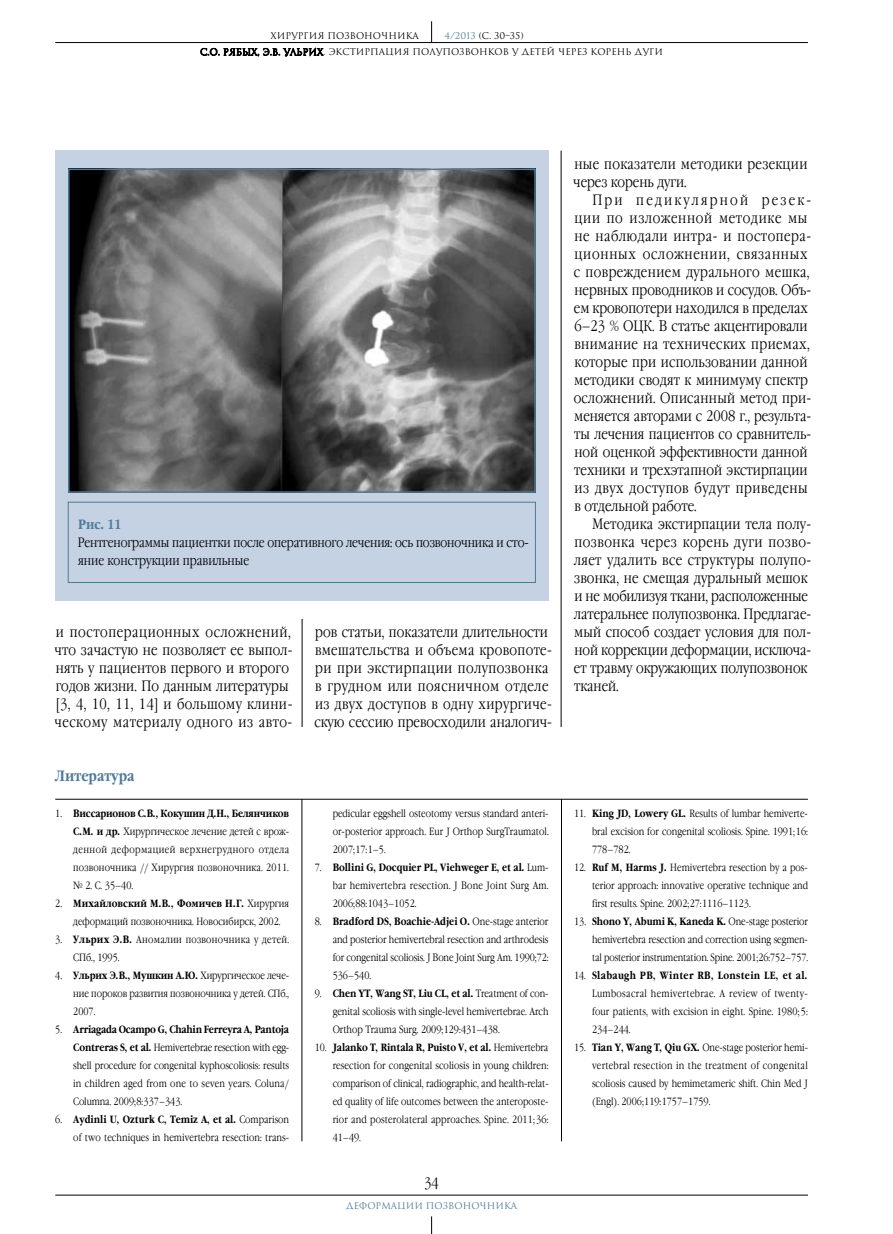
<style>
.page{position:relative;width:893px;height:1234px;background:#fff}
.page>*{position:absolute;margin:0;border:0;box-sizing:border-box;transform-origin:0 0}
.t1{font:300 15px/18px "Garamond Narrow C";letter-spacing:.01em;color:#000}
.t2{font:700 15px "Garamond Narrow C";color:#4e7a98}
.t3{font:300 13.5px/18px "Garamond Narrow C";letter-spacing:-.01em;color:#000}
.t4{font:700 13.5px "Garamond Narrow C";color:#4e7a98}
.t5{font:300 10.5px/18px "Garamond Narrow C";color:#000;text-align:justify}
.t6{font:300 10.5px/18px "Garamond Narrow C";letter-spacing:.025em;color:#000}
.t7{font:9px/15.9px "Romul";color:#000}
.t8{font:9px "Romul";color:#4e7a98}
.s1{color:#4e7a98}
.s2{font-weight:700}
</style>
<div class="page">
<hr style="left:55px;top:1194px;width:753px;height:1px;background:#000">
<svg style="left:431px;top:1216px;width:1px;height:17px"></svg>
<hr style="left:55px;top:42px;width:753px;height:1px;background:#000">
<svg style="left:431px;top:21px;width:1px;height:21px"></svg>
<svg style="left:200px;top:48px;width:124px;height:9px"></svg>
<hr style="left:302px;top:618px;width:1px;height:108px;background:#000">
<hr style="left:561px;top:150px;width:1px;height:576px;background:#000">
<div style="left:55px;top:150px;width:494px;height:450px;background:#c4d2e4"></div>
<div style="left:68px;top:501px;width:468px;height:81px;border:1px solid #4e7a98"></div>
<img style="left:71px;top:171px;width:462px;height:318px">
<div style="left:68px;top:168px;width:468px;height:324px;border:2px solid #4e7a98"></div>
<hr style="left:302px;top:799px;width:1px;height:341px;background:#000">
<hr style="left:561px;top:799px;width:1px;height:341px;background:#000">
<hr style="left:55px;top:798px;width:753px;height:1px;background:#000">
<p class="t7" style="left:444px;top:28px;width:81px"><span class="s1">4/2013</span> (С. 30–35)</p>
<p class="t7" style="left:200px;top:28px;width:465px;text-indent:70px">ХИРУРГИЯ ПОЗВОНОЧНИКА<br>С.О. Рябых, Э.В. Ульрих. Экстирпация полупозвонков у детей через корень дуги</p>
<p class="t4" style="left:78px;top:516px;width:44px">Рис. 11</p>
<p class="t3" style="left:78px;top:533px;width:452px">Рентгенограммы пациентки после оперативного лечения: ось позвоночника и сто&shy;яние конструкции правильные</p>
<h1 class="t1" style="left:54px;top:623px;width:240px">и постоперационных осложнений, что зачастую не позволяет ее выпол&shy;нять у пациентов первого и второго годов жизни. По данным литературы [3, 4, 10, 11, 14] и большому клини&shy;ческому материалу одного из авто-</h1>
<h1 class="t1" style="left:314px;top:623px;width:239px">ров статьи, показатели длительности вмешательства и объема кровопоте&shy;ри при экстирпации полупозвонка в грудном или поясничном отделе из двух доступов в одну хирургиче&shy;скую сессию превосходили аналогич-</h1>
<h1 class="t2" style="left:55px;top:767px;width:81px">Литература</h1>
<p class="t5" style="left:73px;top:804px;width:217px;text-indent:-18px">1. <span class="s2">Виссарионов С.В., Кокушин Д.Н., Белянчиков С.М. и др.</span> Хирургическое лечение детей с врож&shy;денной деформацией верхнегрудного отдела позвоночника // Хирургия позвоночника. 2011. № 2. С. 35–40.</p>
<p class="t5" style="left:73px;top:894px;width:217px;text-indent:-18px">2. <span class="s2">Михайловский М.В., Фомичев Н.Г.</span> Хирургия деформаций позвоночника. Новосибирск, 2002.</p>
<p class="t6" style="left:73px;top:930px;width:217px;text-indent:-18px">3. <span class="s2">Ульрих Э.В.</span> Аномалии позвоночника у детей.<br>СПб., 1995.</p>
<p class="t5" style="left:73px;top:966px;width:217px;text-indent:-18px">4. <span class="s2">Ульрих Э.В., Мушкин А.Ю.</span> Хирургическое лече&shy;ние пороков развития позвоночника у детей. СПб., 2007.</p>
<p class="t5" style="left:73px;top:1020px;width:218px;text-indent:-18px">5. <span class="s2">Arriagada Оcampo G, Chahin Ferreyra A, Pantoja Contreras S, et al.</span> Hemivertebrae resection with egg&shy;shell procedure for congenital kyphoscoliosis: results in children aged from one to seven years. Coluna/ Columna. 2009;8:337–343.</p>
<p class="t5" style="left:55px;top:1110px;width:235px;text-align:right">6. <span class="s2">Aydinli U, Ozturk C, Temiz A, et al.</span> Comparison of two techniques in hemivertebra resection: trans-</p>
<p class="t5" style="left:333px;top:804px;width:218px">pedicular eggshell osteotomy versus standard anteri&shy;or-posterior approach. Eur J Orthop SurgTraumatol.<br>2007;17:1–5.</p>
<p class="t5" style="left:333px;top:858px;width:217px;text-indent:-18px">7. <span class="s2">Bollini G, Docquier PL, Viehweger E, et al.</span> Lum&shy;bar hemivertebra resection. J Bone Joint Surg Am.<br>2006;88:1043–1052.</p>
<p class="t5" style="left:333px;top:912px;width:217px;text-indent:-18px">8. <span class="s2">Bradford DS, Boachie-Adjei O.</span> One-stage anterior and posterior hemivertebral resection and arthrodesis for congenital scoliosis. J Bone Joint Surg Am. 1990;72:<br>536–540.</p>
<p class="t5" style="left:333px;top:984px;width:217px;text-indent:-18px">9. <span class="s2">Chen YT, Wang ST, Liu CL, et al.</span> Treatment of con&shy;genital scoliosis with single-level hemivertebrae. Arch Orthop Trauma Surg. 2009;129:431–438.</p>
<p class="t5" style="left:333px;top:1038px;width:217px;text-indent:-18px">10. <span class="s2">Jalanko T, Rintala R, Puisto V, et al.</span> Hemivertebra resection for congenital scoliosis in young children: comparison of clinical, radiographic, and health-relat&shy;ed quality of life outcomes between the anteroposte&shy;rior and posterolateral approaches. Spine. 2011; 36:<br>41–49.</p>
<h1 class="t1" style="left:424px;top:1173px;width:16px">34</h1>
<p class="t8" style="left:346px;top:1200px;width:173px">Деформации позвоночника</p>
<h1 class="t1" style="left:573px;top:155px;width:236px">ные показатели методики резекции через корень дуги.</h1>
<p class="t1" style="left:574px;top:191px;width:239px;text-indent:19px">При педикулярной резек&shy;ции по изложенной методике мы не наблюдали интра- и постопера&shy;ционных осложнении, связанных с повреждением дурального мешка, нервных проводников и сосудов. Объ&shy;ем кровопотери находился в пределах 6–23 % ОЦК. В статье акцентировали внимание на технических приемах, которые при использовании данной методики сводят к минимуму спектр осложнений. Описанный метод при&shy;меняется авторами с 2008 г., результа&shy;ты лечения пациентов со сравнитель&shy;ной оценкой эффективности данной техники и трехэтапной экстирпации из двух доступов будут приведены в отдельной работе.</p>
<p class="t1" style="left:574px;top:515px;width:239px;text-indent:18px">Методика экстирпации тела полу&shy;позвонка через корень дуги позво&shy;ляет удалить все структуры полупо&shy;звонка, не смещая дуральный мешок и не мобилизуя ткани, расположенные латеральнее полупозвонка. Предлагае&shy;мый способ создает условия для пол&shy;ной коррекции деформации, исключа&shy;ет травму окружающих полупозвонок тканей.</p>
<p class="t5" style="left:592px;top:804px;width:217px;text-indent:-18px">11. <span class="s2">King JD, Lowery GL.</span> Results of lumbar hemiverte&shy;bral excision for congenital scoliosis. Spine. 1991; 16:<br>778–782.</p>
<p class="t5" style="left:592px;top:858px;width:217px;text-indent:-18px">12. <span class="s2">Ruf M, Harms J.</span> Hemivertebra resection by a pos&shy;terior approach: innovative operative technique and first results. Spine. 2002;27:1116–1123.</p>
<p class="t5" style="left:592px;top:912px;width:218px;text-indent:-18px">13. <span class="s2">Shono Y, Abumi K, Kaneda K.</span> One-stage posterior hemivertebra resection and correction using segmen&shy;tal posterior instrumentation. Spine. 2001;26:752–757.</p>
<p class="t5" style="left:592px;top:966px;width:217px;text-indent:-18px">14. <span class="s2">Slabaugh PB, Winter RB, Lonstein LE, et al.<br></span>Lumbosacral hemivertebrae. A review of twenty&shy;four patients, with excision in eight. Spine. 1980; 5:<br>234–244.</p>
<p class="t5" style="left:592px;top:1038px;width:217px;text-indent:-18px">15. <span class="s2">Tian Y, Wang T, Qiu GX.</span> One-stage posterior hemi&shy;vertebral resection in the treatment of congenital scoliosis caused by hemimetameric shift. Chin Med J (Engl). 2006;119:1757–1759.</p>
</div>
